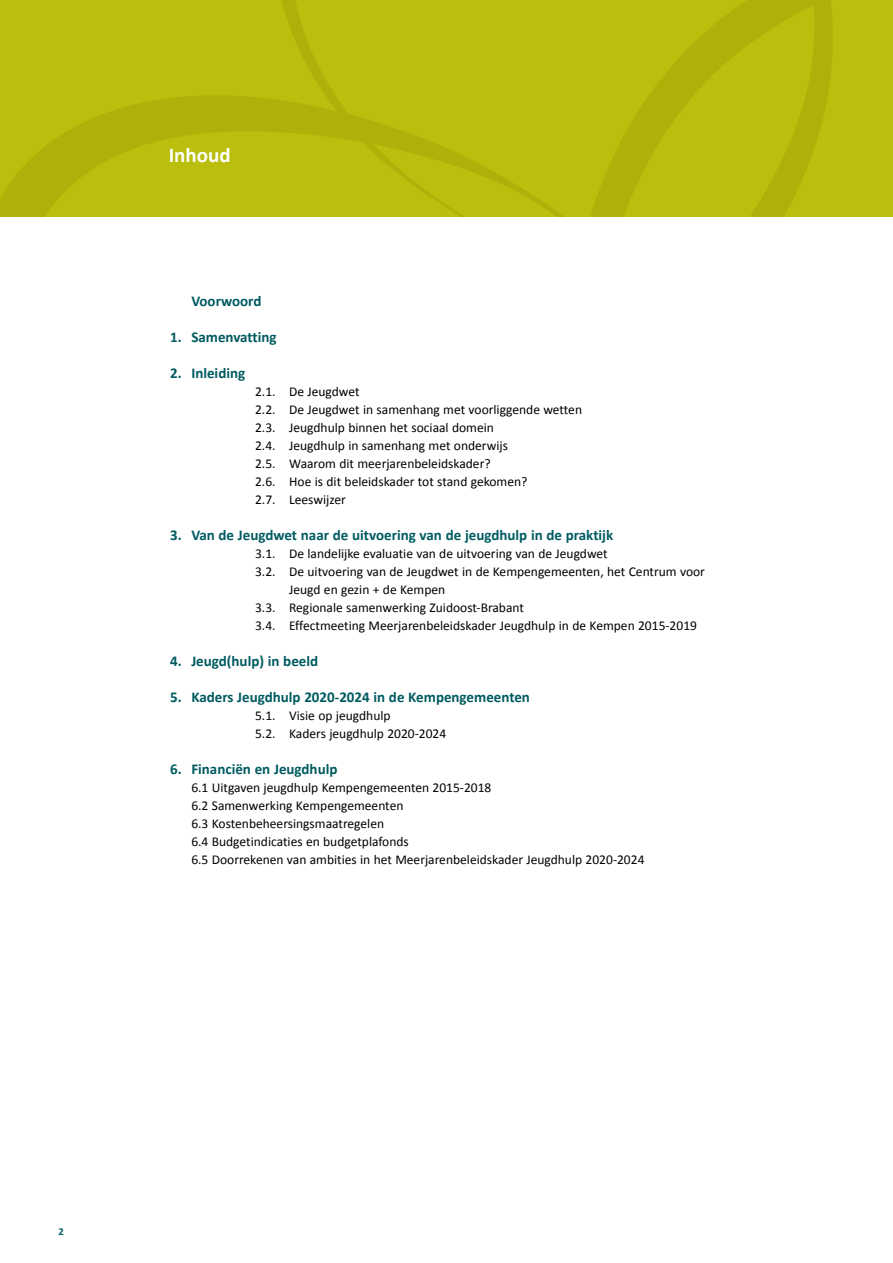
<style>
.page{position:relative;width:893px;height:1263px;background:#fff}
.page>*{position:absolute;margin:0;border:0;box-sizing:border-box;transform-origin:0 0}
.t1{font:700 21px "Calibri";color:#fff}
.t2{font:700 15px "Calibri";color:#005b60}
.t3{font:13.5px/18px "Calibri";color:#000}
.t4{font:700 10.5px "Calibri";color:#005b60}
</style>
<div class="page">
<svg style="left:0;top:0;width:893px;height:216px;background:#b7bb0b"></svg>
<h1 class="t1" style="left:169px;top:142px;width:64px">Inhoud</h1>
<p class="t2" style="left:191px;top:291px;width:72px">Voorwoord</p>
<p class="t2" style="left:170px;top:327px;width:108px">1. Samenvatting</p>
<p class="t2" style="left:170px;top:363px;width:77px">2. Inleiding</p>
<p class="t3" style="left:255px;top:383px;width:328px">2.1. De Jeugdwet<br>2.2. De Jeugdwet in samenhang met voorliggende wetten 2.3. Jeugdhulp binnen het sociaal domein<br>2.4. Jeugdhulp in samenhang met onderwijs<br>2.5. Waarom dit meerjarenbeleidskader?<br>2.6. Hoe is dit beleidskader tot stand gekomen?<br>2.7. Leeswijzer</p>
<p class="t2" style="left:170px;top:525px;width:445px">3. Van de Jeugdwet naar de uitvoering van de jeugdhulp in de praktijk</p>
<p class="t3" style="left:255px;top:545px;width:354px">3.1. De landelijke evaluatie van de uitvoering van de Jeugdwet</p>
<p class="t3" style="left:255px;top:563px;width:451px">3.2. De uitvoering van de Jeugdwet in de Kempengemeenten, het Centrum voor</p>
<p class="t3" style="left:289px;top:581px;width:158px">Jeugd en gezin + de Kempen</p>
<p class="t3" style="left:255px;top:599px;width:270px">3.3. Regionale samenwerking Zuidoost-Brabant</p>
<p class="t3" style="left:255px;top:617px;width:443px">3.4. Effectmeeting Meerjarenbeleidskader Jeugdhulp in de Kempen 2015-2019</p>
<p class="t2" style="left:170px;top:651px;width:150px">4. Jeugd(hulp) in beeld</p>
<p class="t2" style="left:170px;top:687px;width:361px">5. Kaders Jeugdhulp 2020-2024 in de Kempengemeenten</p>
<p class="t3" style="left:255px;top:707px;width:193px">5.1. Visie op jeugdhulp<br>5.2. Kaders jeugdhulp 2020-2024</p>
<p class="t2" style="left:170px;top:759px;width:169px">6. Financiën en Jeugdhulp</p>
<p class="t3" style="left:191px;top:779px;width:455px">6.1 Uitgaven jeugdhulp Kempengemeenten 2015-2018<br>6.2 Samenwerking Kempengemeenten<br>6.3 Kostenbeheersingsmaatregelen<br>6.4 Budgetindicaties en budgetplafonds<br>6.5 Doorrekenen van ambities in het Meerjarenbeleidskader Jeugdhulp 2020-2024</p>
<p class="t4" style="left:58px;top:1225px;width:7px">2</p>
</div>
